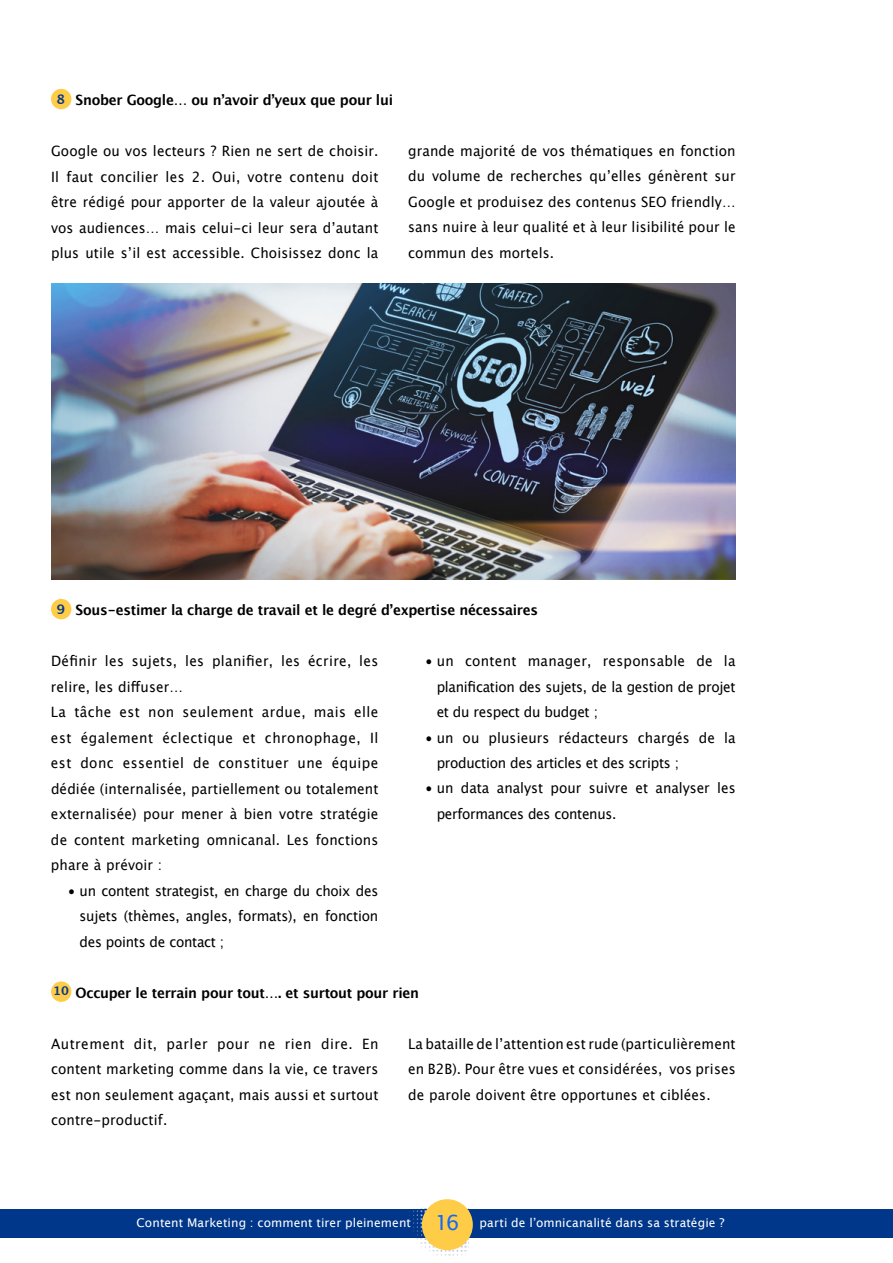
<style>
.page{position:relative;width:893px;height:1263px;background:#fff}
.page>*{position:absolute;margin:0;border:0;box-sizing:border-box;transform-origin:0 0}
.t1{font:21px "Lucida Sans";color:#136af0}
.t2{font:14.25px/25.5px "Lucida Grande";letter-spacing:.01em;color:#000;text-align:justify;scale:.95 1}
.t3{font:700 14.25px "Lucida Grande";letter-spacing:-.02em;color:#000;scale:.95 1}
.t4{font:12px "Lucida Sans";letter-spacing:.01em;color:#fff}
.s1{font-size:13.05px;color:#00378a}
</style>
<div class="page">
<div style="left:0;top:1209px;width:893px;height:29px;background:#00378a"></div>
<img style="left:409px;top:1208px;width:59px;height:48px">
<div style="left:422px;top:1199px;width:51px;height:51px;background:#ffcc48;border-radius:50%"></div>
<div style="left:51px;top:89px;width:20px;height:20px;background:#ffcc48;border-radius:50%"></div>
<div style="left:51px;top:599px;width:20px;height:20px;background:#ffcc48;border-radius:50%"></div>
<div style="left:51px;top:981px;width:20px;height:21px;background:#ffcc48;border-radius:50%"></div>
<img style="left:51px;top:283px;width:684px;height:296px">
<p class="t3" style="left:56px;top:88px;width:356px"><span class="s1">8</span> Snober Google… ou n’avoir d’yeux que pour lui</p>
<p class="t2" style="left:51px;top:138px;width:346px">Google ou vos lecteurs ? Rien ne sert de choisir.<br>Il faut concilier les 2. Oui, votre contenu doit être rédigé pour apporter de la valeur ajoutée à vos audiences… mais celui-ci leur sera d’autant plus utile s’il est accessible. Choisissez donc la</p>
<p class="t2" style="left:408px;top:138px;width:346px">grande majorité de vos thématiques en fonction du volume de recherches qu’elles génèrent sur Google et produisez des contenus SEO friendly… sans nuire à leur qualité et à leur lisibilité pour le commun des mortels.</p>
<p class="t3" style="left:56px;top:598px;width:509px"><span class="s1">9</span> Sous-estimer la charge de travail et le degré d’expertise nécessaires</p>
<p class="t2" style="left:51px;top:648px;width:346px;text-align:left">Définir les sujets, les planifier, les écrire, les relire, les diffuser…<br>La tâche est non seulement ardue, mais elle est également éclectique et chronophage, Il est donc essentiel de constituer une équipe dédiée (internalisée, partiellement ou totalement externalisée) pour mener à bien votre stratégie de content marketing omnicanal. Les fonctions phare à prévoir :</p>
<p class="t2" style="left:80px;top:878px;width:316px;text-indent:-12px">• un content strategist, en charge du choix des sujets (thèmes, angles, formats), en fonction des points de contact ;</p>
<p class="t2" style="left:437px;top:648px;width:316px;text-indent:-12px">• un content manager, responsable de la planification des sujets, de la gestion de projet et du respect du budget ;</p>
<p class="t2" style="left:437px;top:725px;width:316px;text-indent:-12px">• un ou plusieurs rédacteurs chargés de la production des articles et des scripts ;</p>
<p class="t2" style="left:437px;top:776px;width:316px;text-indent:-12px">• un data analyst pour suivre et analyser les performances des contenus.</p>
<p class="t3" style="left:53px;top:981px;width:387px"><sup>10</sup> Occuper le terrain pour tout…. et surtout pour rien</p>
<p class="t2" style="left:51px;top:1031px;width:346px">Autrement dit, parler pour ne rien dire. En content marketing comme dans la vie, ce travers est non seulement agaçant, mais aussi et surtout contre-productif.</p>
<p class="t2" style="left:408px;top:1031px;width:346px">La bataille de l’attention est rude (particulièrement en B2B). Pour être vues et considérées, vos prises de parole doivent être opportunes et ciblées.</p>
<h1 class="t1" style="left:435px;top:1211px;width:26px">16</h1>
<p class="t4" style="left:137px;top:1216px;width:276px">Content Marketing : comment tirer pleinement</p>
<p class="t4" style="left:479px;top:1216px;width:247px">parti de l’omnicanalité dans sa stratégie ?</p>
</div>
